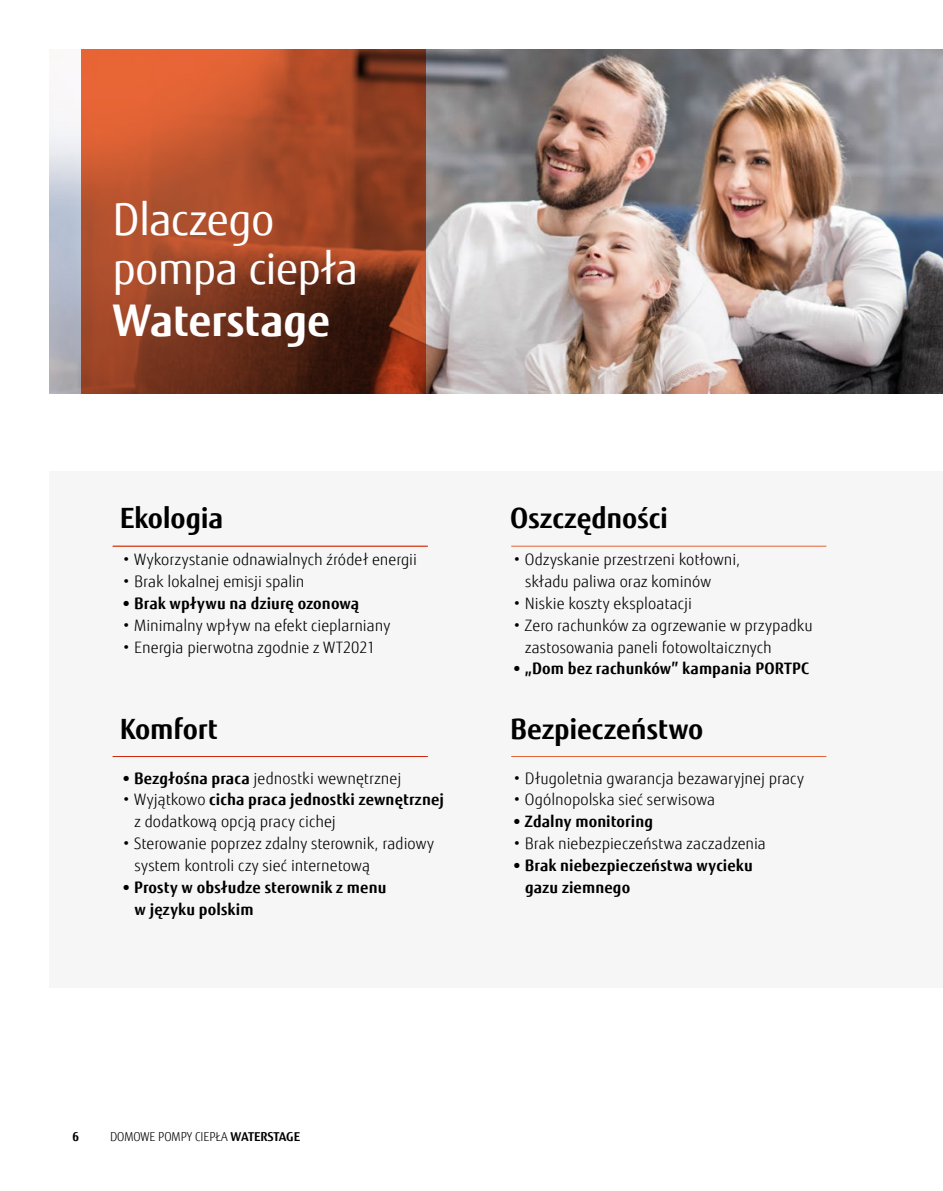
<style>
.page{position:relative;width:943px;height:1191px;background:#fff}
.page>*{position:absolute;margin:0;border:0;box-sizing:border-box;transform-origin:0 0}
.t1{font:43.75px/49px "Fujitsu Sans";letter-spacing:-.01em;color:#fff}
.t2{font:700 43.75px "Fujitsu Sans";letter-spacing:-.01em;color:#fff}
.t3{font:700 28px "Fujitsu Sans";letter-spacing:-.005em;color:#000}
.t4{font:300 15.75px/21.9px "Fujitsu Sans";letter-spacing:.005em;color:#000}
.t5{font:700 15.75px/21.9px "Fujitsu Sans";letter-spacing:.01em;color:#000}
.t6{font:300 12.25px "Fujitsu Sans";color:#000;scale:.96 1}
.t7{font:700 12.25px "Fujitsu Sans";color:#000}
.s1{font-weight:700}
</style>
<div class="page">
<div style="left:50px;top:471px;width:893px;height:516px;background:#f6f6f6"></div>
<img style="left:50px;top:50px;width:893px;height:344px">
<svg style="left:81px;top:50px;width:344px;height:344px"></svg>
<hr style="left:113px;top:546px;width:315px;height:1px;background:#ec6837">
<hr style="left:511px;top:546px;width:315px;height:1px;background:#ec6837">
<hr style="left:113px;top:756px;width:315px;height:1px;background:#ec6837">
<hr style="left:511px;top:756px;width:315px;height:1px;background:#ec6837">
<h1 class="t1" style="left:113px;top:195px;width:247px">Dlaczego pompa ciepła</h1>
<h1 class="t2" style="left:113px;top:292px;width:219px">Waterstage</h1>
<h2 class="t3" style="left:120px;top:499px;width:105px">Ekologia</h2>
<p class="t4" style="left:122px;top:549px;width:296px">• Wykorzystanie odnawialnych źródeł energii</p>
<p class="t4" style="left:122px;top:570px;width:184px">• Brak lokalnej emisji spalin</p>
<p class="t5" style="left:122px;top:592px;width:239px">• Brak wpływu na dziurę ozonową</p>
<p class="t4" style="left:122px;top:614px;width:270px">• Minimalny wpływ na efekt cieplarniany</p>
<p class="t4" style="left:122px;top:636px;width:255px">• Energia pierwotna zgodnie z WT2021</p>
<h2 class="t3" style="left:120px;top:711px;width:100px">Komfort</h2>
<p class="t4" style="left:122px;top:767px;width:281px"><span class="s1">• Bezgłośna praca</span> jednostki wewnętrznej</p>
<p class="t4" style="left:134px;top:789px;width:311px;text-indent:-12px">• Wyjątkowo <span class="s1">cicha praca jednostki zewnętrznej </span>z dodatkową opcją pracy cichej</p>
<p class="t4" style="left:134px;top:832px;width:301px;text-indent:-12px">• Sterowanie poprzez zdalny sterownik, radiowy system kontroli czy sieć internetową</p>
<p class="t5" style="left:134px;top:876px;width:253px;text-indent:-12px">• Prosty w obsłudze sterownik z menu w języku polskim</p>
<h2 class="t3" style="left:510px;top:499px;width:159px">Oszczędności</h2>
<p class="t4" style="left:525px;top:549px;width:216px;text-indent:-12px">• Odzyskanie przestrzeni kotłowni, składu paliwa oraz kominów</p>
<p class="t4" style="left:513px;top:592px;width:181px">• Niskie koszty eksploatacji</p>
<p class="t4" style="left:525px;top:614px;width:289px;text-indent:-12px">• Zero rachunków za ogrzewanie w przypadku zastosowania paneli fotowoltaicznych</p>
<p class="t5" style="left:513px;top:658px;width:298px">• „Dom bez rachunków” kampania PORTPC</p>
<h2 class="t3" style="left:510px;top:711px;width:195px">Bezpieczeństwo</h2>
<p class="t4" style="left:513px;top:767px;width:293px">• Długoletnia gwarancja bezawaryjnej pracy</p>
<p class="t4" style="left:513px;top:789px;width:204px">• Ogólnopolska sieć serwisowa</p>
<p class="t5" style="left:513px;top:810px;width:142px">• Zdalny monitoring</p>
<p class="t4" style="left:513px;top:832px;width:255px">• Brak niebezpieczeństwa zaczadzenia</p>
<p class="t5" style="left:525px;top:854px;width:229px;text-indent:-12px">• Brak niebezpieczeństwa wycieku gazu ziemnego</p>
<p class="t7" style="left:73px;top:1129px;width:8px">6</p>
<p class="t6" style="left:110px;top:1129px;width:200px">DOMOWE POMPY CIEPŁA <span class="s1">WATERSTAGE</span></p>
</div>
